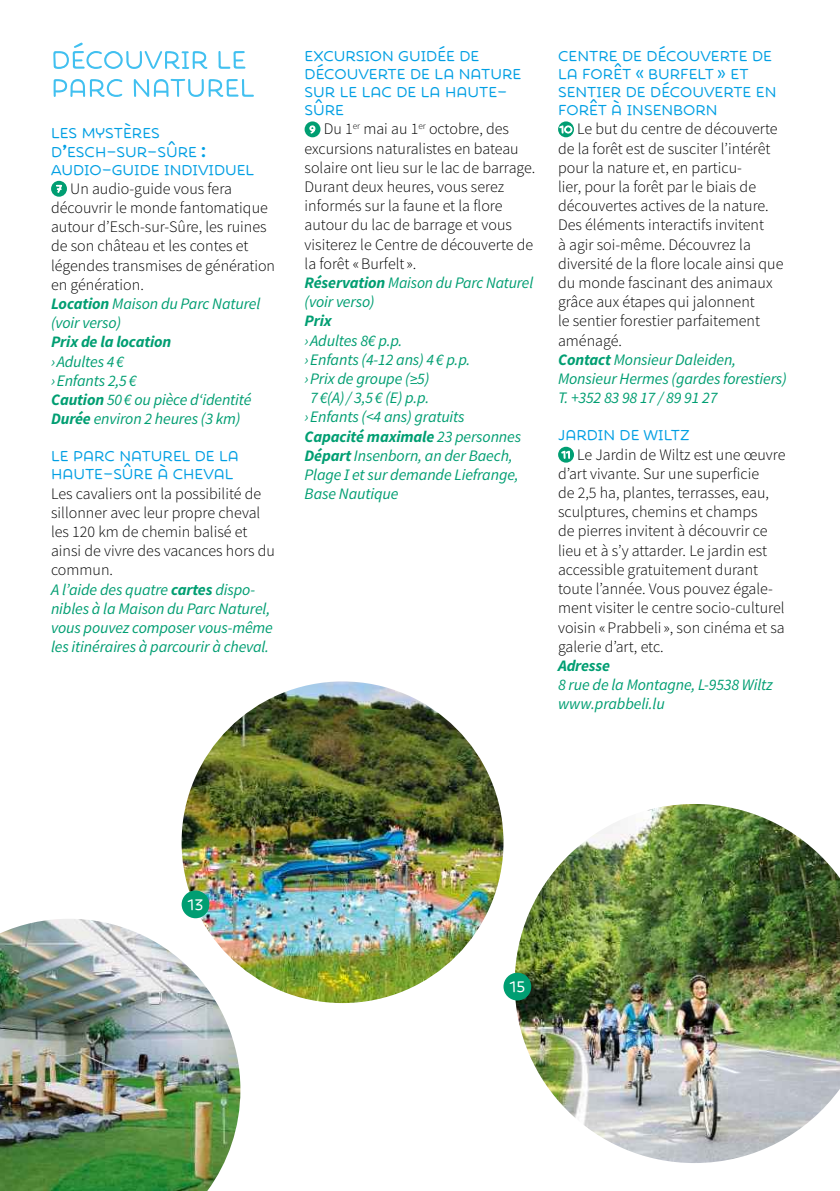
<style>
.page{position:relative;width:840px;height:1191px;background:#fff}
.page>*{position:absolute;margin:0;border:0;box-sizing:border-box;transform-origin:0 0}
.t1{font:52px "Showcase Sans Mini";color:#41c0f0}
.t2{font:32px "Showcase Sans Mini";color:#fff}
.t3{font:30px "Showcase Sans Mini";color:#009fe3}
.t4{font:300 16px/19.2px "Source Sans Pro";color:#000}
.t5{font:italic 16px/19.2px "Source Sans Pro";letter-spacing:-.01em;color:#009e72}
.t6{font:italic 700 16px "Source Sans Pro";letter-spacing:-.01em;color:#009e72}
.s1{font-family:"Showcase Sans Mini";font-weight:400;font-size:20.6px;color:#fff}
.s2{font-weight:700;font-style:italic;color:#009e72}
.s3{font-weight:400;font-style:italic;color:#009e72}
.s4{font-weight:700}
.s5{font-weight:400}
</style>
<div class="page">
<div style="left:51px;top:181px;width:16px;height:16px;background:#009e72;border-radius:50%"></div>
<div style="left:304px;top:121px;width:16px;height:16px;background:#009e72;border-radius:50%"></div>
<div style="left:557px;top:121px;width:16px;height:16px;background:#009e72;border-radius:50%"></div>
<div style="left:557px;top:447px;width:16px;height:15px;background:#009e72;border-radius:50%"></div>
<img style="left:181px;top:681px;width:322px;height:322px;border-radius:161px">
<div style="left:181px;top:890px;width:28px;height:28px;background:#009e72;border-radius:50%"></div>
<img style="left:0;top:918px;width:240px;height:273px">
<img style="left:514px;top:804px;width:325px;height:359px">
<div style="left:503px;top:972px;width:28px;height:28px;background:#009e72;border-radius:50%"></div>
<h1 class="t1" style="left:51px;top:20px;width:197px">Découvrir le</h1>
<h1 class="t1" style="left:51px;top:48px;width:205px">Parc Naturel</h1>
<h3 class="t3" style="left:51px;top:111px;width:110px">Les mystères</h3>
<h3 class="t3" style="left:51px;top:129px;width:157px">d’Esch-sur-Sûre:</h3>
<h3 class="t3" style="left:51px;top:147px;width:205px">Audio-guide individuel</h3>
<p class="t4" style="left:51px;top:179px;width:225px;text-indent:5px"><span class="s1">7</span> Un audio-guide vous fera découvrir le monde fantomatique autour d’Esch-sur-Sûre, les ruines de son château et les contes et légendes transmises de génération en génération.<br><span class="s2">Location</span> <span class="s3">Maison du Parc Naturel (voir verso)</span></p>
<p class="t6" style="left:51px;top:331px;width:122px">Prix de la location</p>
<p class="t5" style="left:51px;top:351px;width:202px">›Adultes 4€<br>›Enfants 2,5€<br><span class="s4">Caution</span> 50€ ou pièce d‘identité<br><span class="s4">Durée</span> environ 2 heures (3 km)</p>
<h3 class="t3" style="left:51px;top:433px;width:189px">Le Parc Naturel de la</h3>
<h3 class="t3" style="left:51px;top:451px;width:184px">Haute-Sûre à cheval</h3>
<p class="t4" style="left:51px;top:484px;width:225px">Les cavaliers ont la possibilité de sillonner avec leur propre cheval les 120 km de chemin balisé et ainsi de vivre des vacances hors du commun.<br><span class="s3">A l’aide des quatre</span> <span class="s2">cartes</span> <span class="s3">dispo&shy;nibles à la Maison du Parc Naturel, vous pouvez composer vous-même les itinéraires à parcourir à cheval.</span></p>
<h3 class="t3" style="left:304px;top:33px;width:176px">Excursion guidée de</h3>
<h3 class="t3" style="left:304px;top:51px;width:218px">découverte de la nature</h3>
<h3 class="t3" style="left:304px;top:69px;width:204px">sur le lac de la Haute-</h3>
<h3 class="t3" style="left:304px;top:87px;width:41px">Sûre</h3>
<p class="t4" style="left:304px;top:119px;width:232px;text-indent:5px"><span class="s1">9</span> Du 1<sup>er</sup> mai au 1<sup>er</sup> octobre, des excursions naturalistes en bateau solaire ont lieu sur le lac de barrage.<br>Durant deux heures, vous serez informés sur la faune et la flore autour du lac de barrage et vous visiterez le Centre de découverte de la forêt «Burfelt».<br><span class="s2">Réservation</span> <span class="s3">Maison du Parc Naturel (voir verso)</span></p>
<p class="t6" style="left:304px;top:310px;width:29px">Prix</p>
<p class="t5" style="left:304px;top:330px;width:99px">›Adultes 8€ p.p.</p>
<p class="t5" style="left:304px;top:350px;width:167px">›Enfants (4-12 ans) 4€ p.p.</p>
<p class="t5" style="left:304px;top:369px;width:126px">› Prix de groupe (≥5)</p>
<p class="t5" style="left:310px;top:388px;width:120px">7€(A)/ 3,5€ (E) p.p.</p>
<p class="t5" style="left:304px;top:407px;width:161px">›Enfants (&lt;4 ans) gratuits</p>
<p class="t6" style="left:304px;top:425px;width:218px">Capacité maximale <span class="s5">23 personnes</span></p>
<p class="t5" style="left:304px;top:446px;width:209px"><span class="s4">Départ</span> Insenborn, an der Baech,</p>
<p class="t5" style="left:304px;top:465px;width:215px">Plage I et sur demande Liefrange,</p>
<p class="t5" style="left:304px;top:484px;width:95px">Base Nautique</p>
<h3 class="t3" style="left:557px;top:33px;width:215px">Centre de découverte de</h3>
<h3 class="t3" style="left:557px;top:51px;width:192px">la forêt «Burfelt» et</h3>
<h3 class="t3" style="left:557px;top:69px;width:220px">sentier de découverte en</h3>
<h3 class="t3" style="left:557px;top:87px;width:161px">forêt à Insenborn</h3>
<p class="t4" style="left:557px;top:119px;width:230px"><span class="s1">10</span> Le but du centre de découverte de la forêt est de susciter l’intérêt pour la nature et, en particu-<br>lier, pour la forêt par le biais de découvertes actives de la nature.<br>Des éléments interactifs invitent<br>à agir soi-même. Découvrez la diversité de la flore locale ainsi que du monde fascinant des animaux grâce aux étapes qui jalonnent<br>le sentier forestier parfaitement aménagé.<br><span class="s2">Contact</span> <span class="s3">Monsieur Daleiden,<br>Monsieur Hermes (gardes forestiers)<br>T. +352 83 98 17 / 89 91 27</span></p>
<h3 class="t3" style="left:557px;top:412px;width:133px">Jardin de Wiltz</h3>
<p class="t4" style="left:557px;top:445px;width:229px"><span class="s1">11</span> Le Jardin de Wiltz est une œuvre d’art vivante. Sur une superficie<br>de 2,5 ha, plantes, terrasses, eau, sculptures, chemins et champs<br>de pierres invitent à découvrir ce lieu et à s’y attarder. Le jardin est accessible gratuitement durant toute l’année. Vous pouvez égale&shy;ment visiter le centre socio-culturel voisin «Prabbeli», son cinéma et sa galerie d’art, etc.</p>
<p class="t6" style="left:557px;top:655px;width:53px">Adresse</p>
<p class="t5" style="left:557px;top:675px;width:216px">8 rue de la Montagne, L-9538 Wiltz www.prabbeli.lu</p>
<h2 class="t2" style="left:187px;top:880px;width:17px">13</h2>
<h2 class="t2" style="left:509px;top:962px;width:17px">15</h2>
</div>
